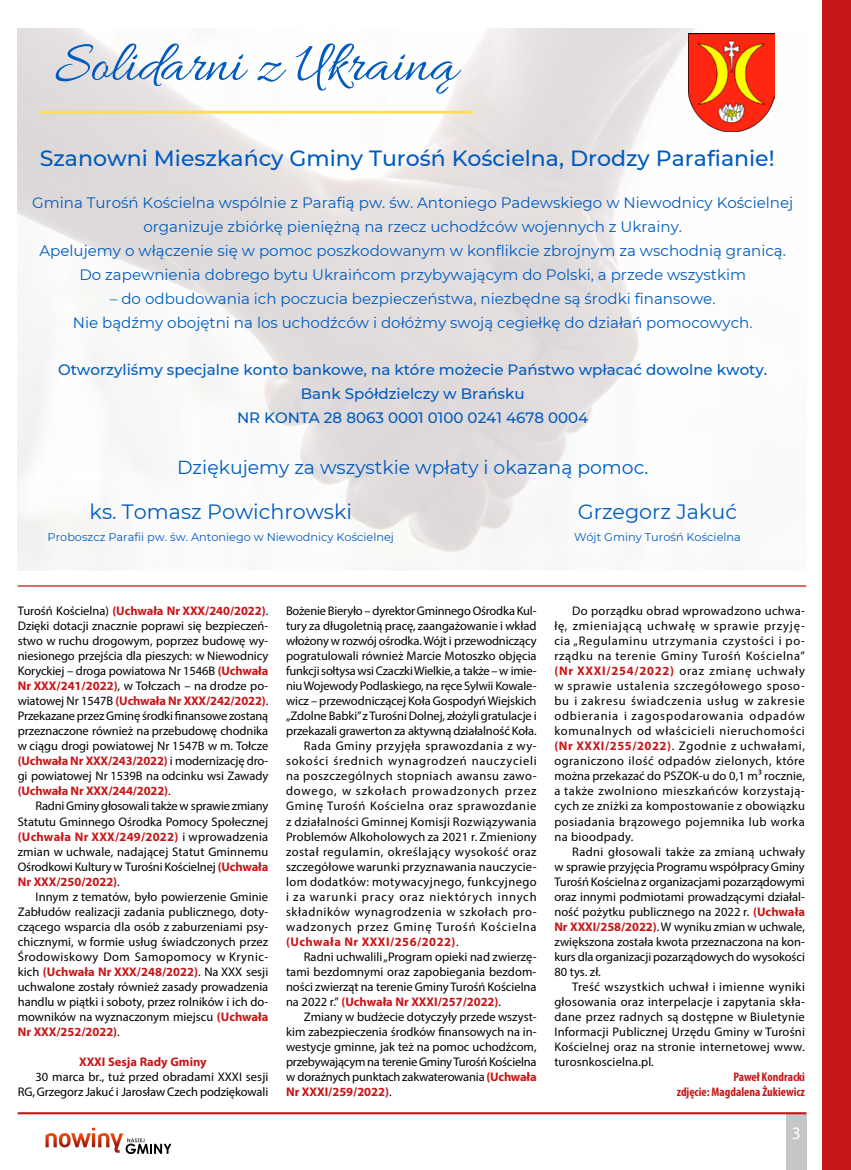
<style>
.page{position:relative;width:851px;height:1170px;background:#fff}
.page>*{position:absolute;margin:0;border:0;box-sizing:border-box;transform-origin:0 0}
.t1{font:59.25px "Allura";color:#005bbf}
.t2{font:500 22px "Montserrat";color:#005bbf}
.t3{font:20.75px "Montserrat";color:#005bbf}
.t4{font:18.88px "Montserrat";color:#005bbf}
.t5{font:17.5px "Myriad Pro";color:#fff}
.t6{font:15px/23.9px "Montserrat";color:#005bbf;text-align:center}
.t7{font:500 15px/23.9px "Montserrat";color:#005bbf;text-align:center}
.t8{font:12.5px/15px "Myriad Pro";color:#000;text-align:justify}
.t9{font:12.5px "Myriad Pro";letter-spacing:.04em;color:#000}
.t10{font:12.5px "Myriad Pro";letter-spacing:-.02em;color:#000}
.t11{font:12.5px "Myriad Pro";letter-spacing:.045em;color:#000}
.t12{font:700 12.5px "Myriad Pro";color:#c71618}
.t13{font:12.5px "Myriad Pro";letter-spacing:.065em;color:#000}
.t14{font:12.5px "Myriad Pro";letter-spacing:.025em;color:#000}
.t15{font:700 condensed 12.5px/15px "Myriad Pro";color:#c71618;text-align:right}
.t16{font:12.5px "Myriad Pro";letter-spacing:.06em;color:#000}
.t17{font:12.5px "Myriad Pro";letter-spacing:.035em;color:#000}
.t18{font:12.5px "Myriad Pro";letter-spacing:.07em;color:#000}
.t19{font:700 12.5px "Myriad Pro";letter-spacing:.04em;color:#c71618}
.t20{font:11.25px "Montserrat";color:#005bbf}
.s1{font-weight:700;color:#c71618}
.s2{font-weight:400;color:#000}
</style>
<div class="page">
<div style="left:822px;top:0;width:28px;height:1169px;background:#c71618"></div>
<div style="left:786px;top:1113px;width:20px;height:56px;background:#c6c6c6"></div>
<svg style="left:126px;top:1138px;width:45px;height:15px"></svg>
<svg style="left:45px;top:1127px;width:64px;height:20px"></svg>
<hr style="left:18px;top:1112px;width:788px;height:2px;background:#c71618">
<img style="left:18px;top:28px;width:757px;height:542px">
<img style="left:688px;top:34px;width:86px;height:97px">
<hr style="left:41px;top:111px;width:430px;height:2px;background:#ffdf4b">
<hr style="left:18px;top:585px;width:788px;height:1px;background:#c71618">
<h1 class="t1" style="left:55px;top:31px;width:404px">Solidarni z Ukrainą</h1>
<h2 class="t2" style="left:40px;top:143px;width:736px">Szanowni Mieszkańcy Gminy Turośń Kościelna, Drodzy Parafianie!</h2>
<p class="t6" style="left:32px;top:190px;width:762px">Gmina Turośń Kościelna wspólnie z Parafią pw. św. Antoniego Padewskiego w Niewodnicy Kościelnej organizuje zbiórkę pieniężną na rzecz uchodźców wojennych z Ukrainy.<br>Apelujemy o włączenie się w pomoc poszkodowanym w konflikcie zbrojnym za wschodnią granicą.<br>Do zapewnienia dobrego bytu Ukraińcom przybywającym do Polski, a przede wszystkim</p>
<p class="t6" style="left:73px;top:286px;width:681px">– do odbudowania ich poczucia bezpieczeństwa, niezbędne są środki finansowe.<br>Nie bądźmy obojętni na los uchodźców i dołóżmy swoją cegiełkę do działań pomocowych.</p>
<p class="t7" style="left:58px;top:357px;width:710px">Otworzyliśmy specjalne konto bankowe, na które możecie Państwo wpłacać dowolne kwoty.<br>Bank Spółdzielczy w Brańsku<br>NR KONTA 28 8063 0001 0100 0241 4678 0004</p>
<h3 class="t4" style="left:177px;top:455px;width:472px">Dziękujemy za wszystkie wpłaty i okazaną pomoc.</h3>
<h3 class="t3" style="left:90px;top:497px;width:264px">ks. Tomasz Powichrowski</h3>
<h3 class="t3" style="left:577px;top:497px;width:161px">Grzegorz Jakuć</h3>
<p class="t20" style="left:48px;top:529px;width:348px">Proboszcz Parafii pw. św. Antoniego w Niewodnicy Kościelnej</p>
<p class="t20" style="left:574px;top:529px;width:168px">Wójt Gminy Turośń Kościelna</p>
<p class="t8" style="left:18px;top:603px;width:252px">Turośń Kościelna) <span class="s1">(Uchwała Nr XXX/240/2022)</span>.<br>Dzięki dotacji znacznie poprawi się bezpieczeń&shy;stwo w ruchu drogowym, poprzez budowę wy&shy;niesionego przejścia dla pieszych: w Niewodnicy Koryckiej – droga powiatowa Nr 1546B <span class="s1">(Uchwała Nr XXX/241/2022)</span>, w Tołczach – na drodze po&shy;wiatowej Nr 1547B <span class="s1">(Uchwała Nr XXX/242/2022)</span>.<br>Przekazane przez Gminę środki finansowe zostaną przeznaczone również na przebudowę chodnika w ciągu drogi powiatowej Nr 1547B w m. Tołcze <span class="s1">(Uchwała Nr XXX/243/2022)</span> i modernizację dro&shy;gi powiatowej Nr 1539B na odcinku wsi Zawady <span class="s1">(Uchwała Nr XXX/244/2022)</span>.</p>
<p class="t8" style="left:18px;top:798px;width:252px;text-indent:18px">Radni Gminy głosowali także w sprawie zmiany Statutu Gminnego Ośrodka Pomocy Społecznej <span class="s1">(Uchwała Nr XXX/249/2022)</span> i wprowadzenia zmian w uchwale, nadającej Statut Gminnemu Ośrodkowi Kultury w Turośni Kościelnej <span class="s1">(Uchwała Nr XXX/250/2022)</span>.</p>
<p class="t8" style="left:18px;top:888px;width:252px;text-indent:18px">Innym z tematów, było powierzenie Gminie Zabłudów realizacji zadania publicznego, doty&shy;czącego wsparcia dla osób z zaburzeniami psy&shy;chicznymi, w formie usług świadczonych przez Środowiskowy Dom Samopomocy w Krynic&shy;kich <span class="s1">(Uchwała Nr XXX/248/2022)</span>. Na XXX sesji uchwalone zostały również zasady prowadzenia handlu w piątki i soboty, przez rolników i ich do&shy;mowników na wyznaczonym miejscu <span class="s1">(Uchwała Nr XXX/252/2022)</span>.</p>
<p class="t12" style="left:79px;top:1053px;width:129px">XXXI Sesja Rady Gminy</p>
<p class="t8" style="left:18px;top:1068px;width:252px;text-align:right">30 marca br., tuż przed obradami XXXI sesji<br>RG, Grzegorz Jakuć i Jarosław Czech podziękowali</p>
<p class="t8" style="left:286px;top:603px;width:252px">Bożenie Bieryło – dyrektor Gminnego Ośrodka Kul-</p>
<p class="t8" style="left:286px;top:618px;width:252px">tury za długoletnią pracę, zaangażowanie i wkład</p>
<p class="t8" style="left:286px;top:633px;width:252px">włożony w rozwój ośrodka. Wójt i przewodniczący</p>
<p class="t8" style="left:286px;top:648px;width:252px">pogratulowali również Marcie Motoszko objęcia</p>
<p class="t10" style="left:286px;top:663px;width:252px">funkcji sołtysa wsi Czaczki Wielkie, a także – w imie-</p>
<p class="t8" style="left:286px;top:678px;width:252px">niu Wojewody Podlaskiego, na ręce Sylwii Kowale-</p>
<p class="t8" style="left:286px;top:693px;width:252px">wicz – przewodniczącej Koła Gospodyń Wiejskich</p>
<p class="t8" style="left:286px;top:708px;width:252px">„Zdolne Babki” z Turośni Dolnej, złożyli gratulacje i</p>
<p class="t8" style="left:286px;top:723px;width:252px">przekazali grawerton za aktywną działalność Koła.</p>
<p class="t9" style="left:304px;top:738px;width:234px">Rada Gminy przyjęła sprawozdania z wy-</p>
<p class="t16" style="left:286px;top:753px;width:252px">sokości średnich wynagrodzeń nauczycieli</p>
<p class="t9" style="left:286px;top:768px;width:252px">na poszczególnych stopniach awansu zawo-</p>
<p class="t18" style="left:286px;top:783px;width:252px">dowego, w szkołach prowadzonych przez</p>
<p class="t11" style="left:286px;top:798px;width:252px">Gminę Turośń Kościelna oraz sprawozdanie</p>
<p class="t14" style="left:286px;top:813px;width:252px">z działalności Gminnej Komisji Rozwiązywania</p>
<p class="t8" style="left:286px;top:828px;width:252px">Problemów Alkoholowych za 2021 r. Zmieniony</p>
<p class="t9" style="left:286px;top:843px;width:252px">został regulamin, określający wysokość oraz</p>
<p class="t8" style="left:286px;top:858px;width:252px">szczegółowe warunki przyznawania nauczycie-</p>
<p class="t17" style="left:286px;top:873px;width:252px">lom dodatków: motywacyjnego, funkcyjnego</p>
<p class="t13" style="left:286px;top:888px;width:252px">i za warunki pracy oraz niektórych innych</p>
<p class="t11" style="left:286px;top:903px;width:252px">składników wynagrodzenia w szkołach pro-</p>
<p class="t13" style="left:286px;top:918px;width:252px">wadzonych przez Gminę Turośń Kościelna</p>
<p class="t19" style="left:286px;top:933px;width:174px">(Uchwała Nr XXXI/256/2022)<span class="s2">.</span></p>
<p class="t8" style="left:304px;top:948px;width:234px">Radni uchwalili „Program opieki nad zwierzę-</p>
<p class="t8" style="left:286px;top:963px;width:252px">tami bezdomnymi oraz zapobiegania bezdom-</p>
<p class="t8" style="left:286px;top:978px;width:252px">ności zwierząt na terenie Gminy Turośń Kościelna</p>
<p class="t12" style="left:286px;top:993px;width:216px"><span class="s2">na 2022 r.”</span> (Uchwała Nr XXXI/257/2022)<span class="s2">.</span></p>
<p class="t8" style="left:304px;top:1008px;width:234px">Zmiany w budżecie dotyczyły przede wszyst-</p>
<p class="t8" style="left:286px;top:1023px;width:252px">kim zabezpieczenia środków finansowych na in-</p>
<p class="t8" style="left:286px;top:1038px;width:252px">westycje gminne, jak też na pomoc uchodźcom,</p>
<p class="t10" style="left:286px;top:1053px;width:252px">przebywającym na terenie Gminy Turośń Kościelna</p>
<p class="t8" style="left:286px;top:1068px;width:252px">w doraźnych punktach zakwaterowania <span class="s1">(Uchwała</span></p>
<p class="t12" style="left:286px;top:1083px;width:107px">Nr XXXI/259/2022)<span class="s2">.</span></p>
<p class="t8" style="left:554px;top:603px;width:252px;text-indent:18px">Do porządku obrad wprowadzono uchwa&shy;łę, zmieniającą uchwałę w sprawie przyję&shy;cia „Regulaminu utrzymania czystości i po&shy;rządku na terenie Gminy Turośń Kościelna” <span class="s1">(Nr XXXI/254/2022)</span> oraz zmianę uchwały w sprawie ustalenia szczegółowego sposo&shy;bu i zakresu świadczenia usług w zakresie odbierania i zagospodarowania odpadów komunalnych od właścicieli nieruchomości <span class="s1">(Nr XXXI/255/2022)</span>. Zgodnie z uchwałami, ograniczono ilość odpadów zielonych, które można przekazać do PSZOK-u do 0,1 m³ rocznie, a także zwolniono mieszkańców korzystają&shy;cych ze zniżki za kompostowanie z obowiązku posiadania brązowego pojemnika lub worka na bioodpady.</p>
<p class="t8" style="left:554px;top:843px;width:252px;text-indent:18px">Radni głosowali także za zmianą uchwały w sprawie przyjęcia Programu współpracy Gminy Turośń Kościelna z organizacjami pozarządowymi oraz innymi podmiotami prowadzącymi działal&shy;ność pożytku publicznego na 2022 r. <span class="s1">(Uchwała Nr XXXI/258/2022)</span>. W wyniku zmian w uchwale, zwiększona została kwota przeznaczona na kon&shy;kurs dla organizacji pozarządowych do wysokości 80 tys. zł.</p>
<p class="t8" style="left:554px;top:978px;width:252px;text-indent:18px">Treść wszystkich uchwał i imienne wyniki głosowania oraz interpelacje i zapytania skła&shy;dane przez radnych są dostępne w Biuletynie Informacji Publicznej Urzędu Gminy w Turośni Kościelnej oraz na stronie internetowej www. turosnkoscielna.pl.</p>
<p class="t15" style="left:676px;top:1068px;width:130px">Paweł Kondracki<br>zdjęcie: Magdalena Żukiewicz</p>
<h3 class="t5" style="left:791px;top:1121px;width:10px">3</h3>
</div>
